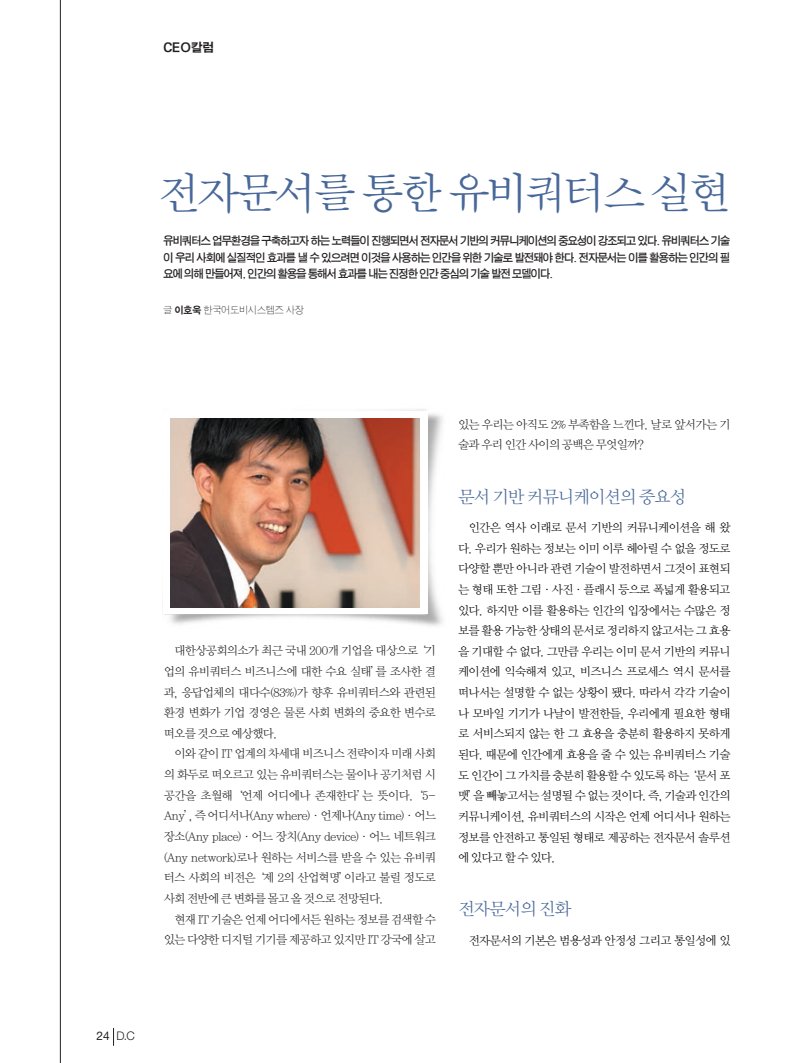
<style>
.page{position:relative;width:797px;height:1063px;background:#fff}
.page>*{position:absolute;margin:0;border:0;box-sizing:border-box;transform-origin:0 0}
.t1{font:43.75px "SM Amu";letter-spacing:-.115em;color:#486899}
.t2{font:17.5px "Y Mj O12";letter-spacing:-.115em;color:#486899}
.t3{font:12.5px "SM Ago K";letter-spacing:-.07em;color:#231f20}
.t4{font:11.88px/20.6px "Y Mj O12";letter-spacing:-.115em;color:#231f20;text-align:justify}
.t5{font:11.88px/20.6px "Y Mj O12";letter-spacing:-.115em;color:#000;text-align:justify}
.t6{font:300 11.88px "Helvetica Neue";color:#231f20}
.t7{font:11.25px/16.2px "SM Ago T";letter-spacing:-.125em;color:#231f20;text-align:justify;scale:.95 1}
.t8{font:10px "SM Ago SE";letter-spacing:-.065em;color:#231f20;scale:.95 1}
.s1{font-family:"SM Ago K"}
.s2{font-weight:400}
</style>
<div class="page">
<svg style="left:113px;top:1028px;width:1px;height:17px"></svg>
<hr style="left:60px;top:0;width:1px;height:1062px;background:#231f20">
<img style="left:164px;top:409px;width:279px;height:217px">
<div style="left:163px;top:411px;width:264px;height:202px;background:#fff"></div>
<img style="left:170px;top:418px;width:249px;height:189px">
<p class="t3" style="left:163px;top:42px;width:53px">CEO칼럼</p>
<h1 class="t1" style="left:158px;top:173px;width:575px">전자문서를 통한 유비쿼터스실현</h1>
<p class="t7" style="left:163px;top:233px;width:598px">유비쿼터스 업무환경을 구축하고자 하는 노력들이 진행되면서 전자문서 기반의 커뮤니케이션의 중요성이 강조되고 있다. 유비쿼터스 기술 이 우리 사회에 실질적인 효과를 낼 수 있으려면 이것을 사용하는 인간을 위한 기술로 발전돼야 한다. 전자문서는 이를 활용하는 인간의 필 요에 의해 만들어져, 인간의 활용을 통해서 효과를 내는 진정한 인간 중심의 기술 발전 모델이다.</p>
<p class="t8" style="left:163px;top:305px;width:150px">글 <span class="s1">이호욱</span> 한국어도비시스템즈 사장</p>
<p class="t4" style="left:163px;top:641px;width:274px;text-indent:11px">대한상공회의소가 최근 국내 200개 기업을 대상으로‘기 업의 유비쿼터스 비즈니스에 대한 수요 실태’를 조사한 결 과, 응답업체의 대다수(83%)가 향후 유비쿼터스와 관련된 환경 변화가 기업 경영은 물론 사회 변화의 중요한 변수로 떠오를 것으로 예상했다.</p>
<p class="t4" style="left:163px;top:744px;width:274px;text-indent:11px">이와 같이 IT 업계의 차세대 비즈니스 전략이자 미래 사회 의 화두로 떠오르고 있는 유비쿼터스는 물이나 공기처럼 시 공간을 초월해‘언제 어디에나 존재한다’는 뜻이다. ‘5- Any’, 즉 어디서나(Any where)·언제나(Any time)·어느 장소(Any place)·어느 장치(Any device)·어느 네트워크 (Any network)로나 원하는 서비스를 받을 수 있는 유비쿼 터스 사회의 비전은‘제 2의 산업혁명’이라고 불릴 정도로 사회 전반에 큰 변화를 몰고 올 것으로 전망된다.</p>
<p class="t4" style="left:163px;top:909px;width:274px;text-align:right">현재 IT 기술은 언제 어디에서든 원하는 정보를 검색할 수 있는 다양한 디지털 기기를 제공하고 있지만 IT 강국에 살고</p>
<p class="t4" style="left:457px;top:414px;width:274px">있는 우리는 아직도 2% 부족함을 느낀다. 날로 앞서가는 기 술과 우리 인간 사이의 공백은 무엇일까?</p>
<h2 class="t2" style="left:457px;top:488px;width:230px">문서 기반 커뮤니케이션의 중요성</h2>
<p class="t5" style="left:457px;top:518px;width:274px;text-indent:11px">인간은 역사 이래로 문서 기반의 커뮤니케이션을 해 왔 다. 우리가 원하는 정보는 이미 이루 헤아릴 수 없을 정도로 다양할 뿐만 아니라 관련 기술이 발전하면서 그것이 표현되 는 형태 또한 그림·사진·플래시 등으로 폭넓게 활용되고 있다. 하지만 이를 활용하는 인간의 입장에서는 수많은 정 보를 활용 가능한 상태의 문서로 정리하지 않고서는 그 효용 을 기대할 수 없다. 그만큼 우리는 이미 문서 기반의 커뮤니 케이션에 익숙해져 있고, 비즈니스 프로세스 역시 문서를 떠나서는 설명할 수 없는 상황이 됐다. 따라서 각각 기술이 나 모바일 기기가 나날이 발전한들, 우리에게 필요한 형태 로 서비스되지 않는 한 그 효용을 충분히 활용하지 못하게 된다. 때문에 인간에게 효용을 줄 수 있는 유비쿼터스 기술 도 인간이 그 가치를 충분히 활용할 수 있도록 하는‘문서 포 맷’을 빼놓고서는 설명될 수 없는 것이다. 즉, 기술과 인간의 커뮤니케이션, 유비쿼터스의 시작은 언제 어디서나 원하는 정보를 안전하고 통일된 형태로 제공하는 전자문서 솔루션 에있다고할수있다.</p>
<h2 class="t2" style="left:457px;top:901px;width:115px">전자문서의 진화</h2>
<p class="t5" style="left:468px;top:930px;width:264px">전자문서의 기본은 범용성과 안정성 그리고 통일성에 있</p>
<p class="t6" style="left:96px;top:1031px;width:40px"><span class="s2">24</span> D.C</p>
</div>
